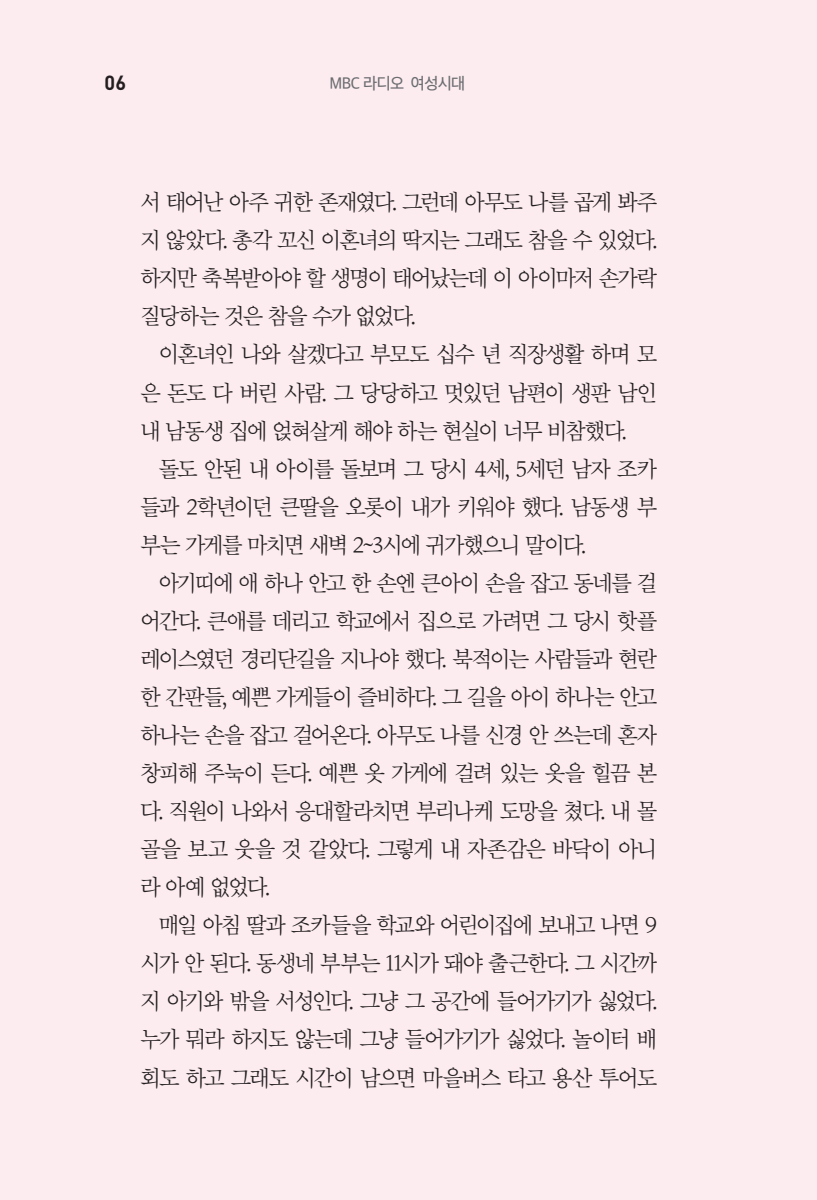
<style>
.page{position:relative;width:817px;height:1200px;background:#fff}
.page>*{position:absolute;margin:0;border:0;box-sizing:border-box;transform-origin:0 0}
.편지-본문{font:22.5px/38px "SD Myeongjo Neoa b Lt";letter-spacing:-.08em;color:#231f20;text-align:justify}
.쪽{font:700 20.25px "DINOT";color:#231f20}
.편지-독자명{font:15.75px "SD Gothic Neoa e Md";letter-spacing:-.04em;color:#6c6d70}
</style>
<div class="page">
<div style="left:0;top:0;width:816px;height:1199px;background:#fcecf0"></div>
<p class="쪽" style="left:105px;top:67px;width:23px">06</p>
<p class="편지-독자명" style="left:329px;top:75px;width:137px">MBC 라디오 여성시대</p>
<p class="편지-본문" style="left:140px;top:184px;width:518px">서 태어난 아주 귀한 존재였다. 그런데 아무도 나를 곱게 봐주 지 않았다. 총각 꼬신 이혼녀의 딱지는 그래도 참을 수 있었다. 하지만 축복받아야 할 생명이 태어났는데 이 아이마저 손가락 질당하는 것은 참을 수가 없었다.</p>
<p class="편지-본문" style="left:140px;top:337px;width:518px;text-indent:18px">이혼녀인 나와 살겠다고 부모도 십수 년 직장생활 하며 모 은 돈도 다 버린 사람. 그 당당하고 멋있던 남편이 생판 남인 내 남동생 집에 얹혀살게 해야 하는 현실이 너무 비참했다.</p>
<p class="편지-본문" style="left:140px;top:451px;width:518px;text-indent:18px">돌도 안된 내 아이를 돌보며 그 당시 4세, 5세던 남자 조카 들과 2학년이던 큰딸을 오롯이 내가 키워야 했다. 남동생 부 부는 가게를 마치면 새벽 2~3시에 귀가했으니 말이다.</p>
<p class="편지-본문" style="left:140px;top:565px;width:518px;text-indent:18px">아기띠에 애 하나 안고 한 손엔 큰아이 손을 잡고 동네를 걸 어간다. 큰애를 데리고 학교에서 집으로 가려면 그 당시 핫플 레이스였던 경리단길을 지나야 했다. 북적이는 사람들과 현란 한 간판들, 예쁜 가게들이 즐비하다. 그 길을 아이 하나는 안고 하나는 손을 잡고 걸어온다. 아무도 나를 신경 안 쓰는데 혼자 창피해 주눅이 든다. 예쁜 옷 가게에 걸려 있는 옷을 힐끔 본 다. 직원이 나와서 응대할라치면 부리나케 도망을 쳤다. 내 몰 골을 보고 웃을 것 같았다. 그렇게 내 자존감은 바닥이 아니 라 아예 없었다.</p>
<p class="편지-본문" style="left:140px;top:907px;width:518px;text-indent:18px">매일 아침 딸과 조카들을 학교와 어린이집에 보내고 나면 9 시가 안 된다. 동생네 부부는 11시가 돼야 출근한다. 그 시간까 지 아기와 밖을 서성인다. 그냥 그 공간에 들어가기가 싫었다. 누가 뭐라 하지도 않는데 그냥 들어가기가 싫었다. 놀이터 배 회도 하고 그래도 시간이 남으면 마을버스 타고 용산 투어도</p>
</div>
